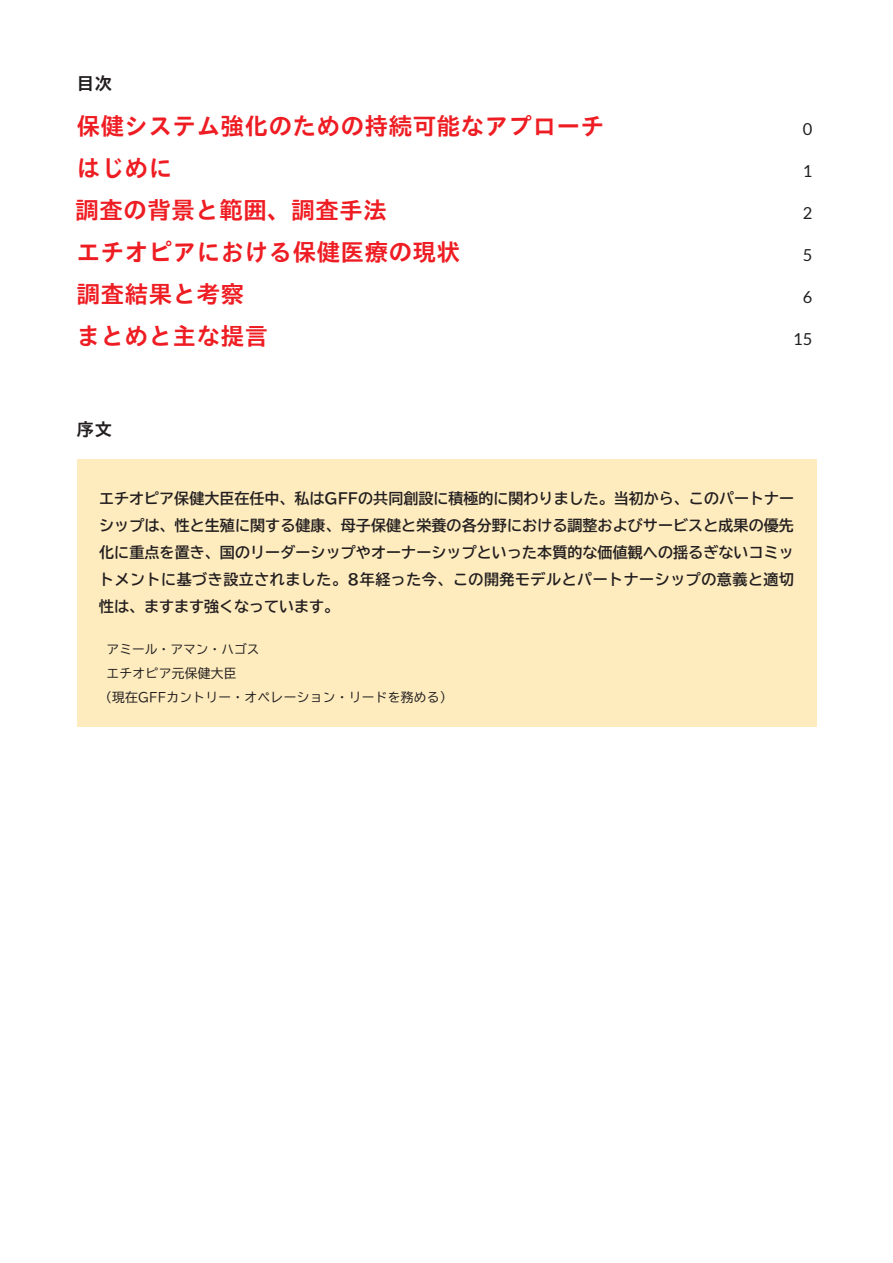
<style>
.page{position:relative;width:893px;height:1263px;background:#fff}
.page>*{position:absolute;margin:0;border:0;box-sizing:border-box;transform-origin:0 0}
.t1{font:24px/42px "TB Go Std B";color:#ee1d23}
.t2{font:18px "TB Go Std B";color:#231f20}
.t3{font:16.5px "Lato";color:#231f20}
.t4{font:700 15px/27px "TBUD Go Std";letter-spacing:.035em;color:#231f20;text-align:justify}
.t5{font:12.75px "TBUD Go Std";letter-spacing:.02em;color:#231f20}
.t6{font:12.75px "TBUD Go Std";color:#231f20}
</style>
<div class="page">
<div style="left:77px;top:459px;width:739px;height:267px;background:#feecbf"></div>
<p class="t2" style="left:77px;top:68px;width:37px">目次</p>
<h1 class="t1" style="left:75px;top:105px;width:531px">保健システム強化のための持続可能なアプローチはじめに<br>調査の背景と範囲、調査手法<br>エチオピアにおける保健医療の現状<br>調査結果と考察<br>まとめと主な提言</h1>
<p class="t3" style="left:803px;top:120px;width:11px">0</p>
<p class="t3" style="left:803px;top:162px;width:11px">1</p>
<p class="t3" style="left:803px;top:204px;width:11px">2</p>
<p class="t3" style="left:803px;top:246px;width:11px">5</p>
<p class="t3" style="left:803px;top:288px;width:11px">6</p>
<p class="t3" style="left:793px;top:330px;width:21px">15</p>
<p class="t2" style="left:77px;top:414px;width:37px">序文</p>
<p class="t4" style="left:99px;top:485px;width:696px">エチオピア保健大臣在任中、私はGFFの共同創設に積極的に関わりました。当初から、このパートナーシップは、性と生殖に関する健康、母子保健と栄養の各分野における調整およびサービスと成果の優先化に重点を置き、国のリーダーシップやオーナーシップといった本質的な価値観への揺るぎないコミットメントに基づき設立されました。8年経った今、この開発モデルとパートナーシップの意義と適切性は、ますます強くなっています。</p>
<p class="t6" style="left:107px;top:639px;width:154px">アミール・アマン・ハゴス</p>
<p class="t5" style="left:107px;top:663px;width:131px">エチオピア元保健大臣</p>
<p class="t5" style="left:99px;top:687px;width:355px">（現在GFFカントリー・オペレーション・リードを務める）</p>
</div>
